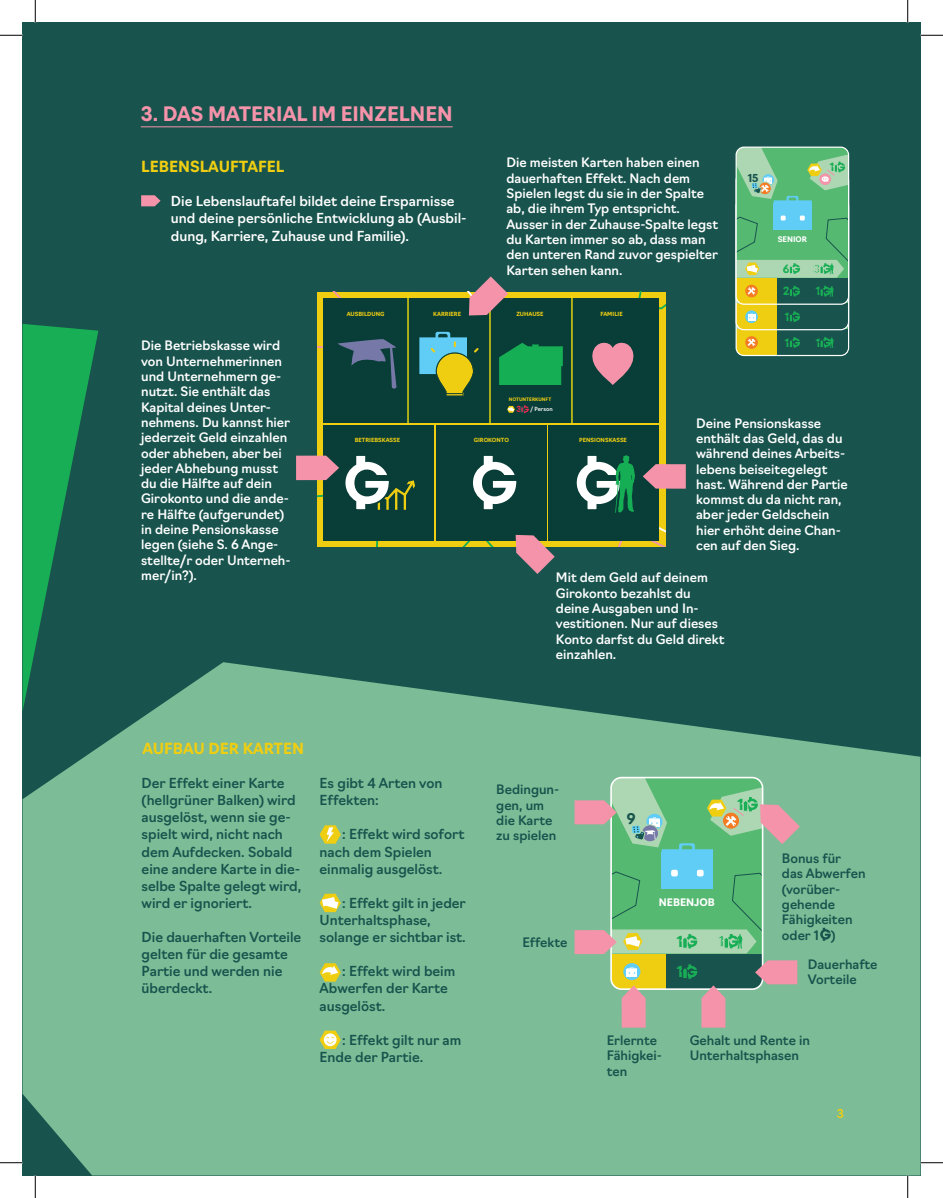
<style>
.page{position:relative;width:943px;height:1198px;background:#fff}
.page>*{position:absolute;margin:0;border:0;box-sizing:border-box;transform-origin:0 0}
.t1{font:700 19.5px "Navigo";color:#f493a9}
.t2{font:700 15px "Navigo";color:#efce12}
.t3{font:700 14.85px "Navigo";color:#18ae55}
.t4{font:700 14.4px "Navigo";color:#18534d}
.t5{font:500 13.5px/17.1px "Navigo";color:#18534d}
.t6{font:500 13.5px/17.1px "Navigo";color:#fff}
.t7{font:500 12.75px/15.3px "Navigo";color:#fff}
.t8{font:500 12.75px/15.3px "Navigo";color:#18534d}
.t9{font:500 12px "Navigo";color:#efce12}
.t10{font:700 11.1px/22.5px "Navigo";color:#18ae55}
.t11{font:700 10.65px "Navigo";color:#18534d}
.t12{font:700 10.2px "Navigo";color:#fff}
.t13{font:700 7.5px "Navigo";color:#fff}
.t14{font:700 5.55px "Navigo";color:#efce12}
.t15{font:500 5.55px "Navigo";color:#fff}
.t16{font:700 4.65px "Navigo";color:#efce12}
.s1{font-weight:700;font-size:8.1px;color:#e7284e}
</style>
<div class="page">
<div style="left:22px;top:22px;width:13px;height:1153px;background:#18534d"></div>
<div style="left:35px;top:22px;width:885px;height:1153px;background:#18534d"></div>
<svg style="left:23px;top:324px;width:75px;height:338px"></svg>
<svg style="left:141px;top:195px;width:19px;height:11px"></svg>
<hr style="left:141px;top:126px;width:311px;height:1px;background:#f493a9">
<div style="left:317px;top:292px;width:348px;height:255px;background:#efce12"></div>
<svg style="left:638px;top:292px;width:27px;height:18px"></svg>
<svg style="left:460px;top:540px;width:36px;height:7px"></svg>
<div style="left:323px;top:298px;width:335px;height:125px;background:#093d37"></div>
<hr style="left:407px;top:295px;width:1px;height:129px;background:#f1dd0c">
<hr style="left:571px;top:296px;width:1px;height:128px;background:#f1dd0c">
<hr style="left:489px;top:296px;width:1px;height:128px;background:#f1dd0c">
<svg style="left:499px;top:343px;width:63px;height:42px;background:#14a150"></svg>
<svg style="left:592px;top:342px;width:42px;height:43px"></svg>
<svg style="left:317px;top:292px;width:79px;height:97px"></svg>
<div style="left:323px;top:425px;width:111px;height:115px;background:#093d37"></div>
<div style="left:435px;top:425px;width:111px;height:115px;background:#093d37"></div>
<div style="left:548px;top:425px;width:110px;height:115px;background:#093d37"></div>
<svg style="left:473px;top:455px;width:44px;height:55px"></svg>
<svg style="left:419px;top:332px;width:59px;height:62px"></svg>
<svg style="left:507px;top:405px;width:21px;height:8px"></svg>
<svg style="left:296px;top:455px;width:119px;height:92px"></svg>
<svg style="left:573px;top:453px;width:112px;height:94px"></svg>
<svg style="left:466px;top:276px;width:42px;height:39px"></svg>
<svg style="left:515px;top:535px;width:39px;height:39px"></svg>
<svg style="left:735px;top:147px;width:113px;height:208px"></svg>
<div style="left:735px;top:146px;width:113px;height:159px;border:1px solid #fff;border-radius:8px"></div>
<svg style="left:23px;top:662px;width:897px;height:513px;background:#6faf8d"></svg>
<svg style="left:819px;top:927px;width:11px;height:13px"></svg>
<svg style="left:574px;top:777px;width:225px;height:250px;background:#81b68d"></svg>
<svg style="left:319px;top:825px;width:22px;height:18px"></svg>
<svg style="left:319px;top:893px;width:22px;height:19px"></svg>
<svg style="left:319px;top:963px;width:22px;height:18px"></svg>
<svg style="left:319px;top:1030px;width:22px;height:18px"></svg>
<svg style="left:0;top:35px;width:22px;height:1px"></svg>
<svg style="left:920px;top:35px;width:22px;height:1px"></svg>
<svg style="left:0;top:1162px;width:22px;height:1px"></svg>
<svg style="left:920px;top:1162px;width:22px;height:1px"></svg>
<svg style="left:35px;top:0;width:1px;height:22px"></svg>
<svg style="left:35px;top:1175px;width:1px;height:22px"></svg>
<svg style="left:907px;top:0;width:1px;height:22px"></svg>
<svg style="left:907px;top:1175px;width:1px;height:22px"></svg>
<p class="t1" style="left:141px;top:98px;width:313px">3. DAS MATERIAL IM EINZELNEN</p>
<p class="t2" style="left:141px;top:155px;width:145px">LEBENSLAUFTAFEL</p>
<p class="t6" style="left:171px;top:192px;width:297px">Die Lebenslauftafel bildet deine Ersparnisse und deine persönliche Entwicklung ab (Ausbil&shy;dung, Karriere, Zuhause und Familie).</p>
<p class="t7" style="left:506px;top:154px;width:213px">Die meisten Karten haben einen dauerhaften Effekt. Nach dem<br>Spielen legst du sie in der Spalte ab, die ihrem Typ entspricht.<br>Ausser in der Zuhause-Spalte legst du Karten immer so ab, dass man den unteren Rand zuvor gespielter<br>Karten sehen kann.</p>
<p class="t11" style="left:747px;top:169px;width:12px">15</p>
<p class="t10" style="left:829px;top:155px;width:6px">1</p>
<p class="t13" style="left:777px;top:234px;width:31px">SENIOR</p>
<p class="t10" style="left:813px;top:256px;width:8px">3</p>
<p class="t10" style="left:782px;top:257px;width:8px">6<br>2</p>
<p class="t10" style="left:815px;top:279px;width:6px">1</p>
<p class="t10" style="left:784px;top:282px;width:6px">1</p>
<p class="t10" style="left:815px;top:282px;width:6px">1</p>
<p class="t7" style="left:141px;top:337px;width:151px">Die Betriebskasse wird von Unternehmerinnen und Unternehmern ge&shy;nutzt. Sie enthält das<br>Kapital deines Unter&shy;nehmens. Du kannst hier jederzeit Geld einzahlen oder abheben, aber bei jeder Abhebung musst du die Hälfte auf dein<br>Girokonto und die ande&shy;re Hälfte (aufgerundet) in deine Pensionskasse legen (siehe S. 6 Ange&shy;stellte/r oder Unterneh&shy;mer/in?).</p>
<p class="t14" style="left:346px;top:309px;width:39px">AUSBILDUNG</p>
<p class="t14" style="left:516px;top:309px;width:29px">ZUHAUSE</p>
<p class="t14" style="left:600px;top:309px;width:24px">FAMILIE</p>
<p class="t14" style="left:433px;top:309px;width:29px">KARRIERE</p>
<p class="t16" style="left:508px;top:396px;width:44px">NOTUNTERKUNFT</p>
<p class="t15" style="left:516px;top:405px;width:38px"><span class="s1">3</span> / Person</p>
<p class="t10" style="left:784px;top:305px;width:6px">1</p>
<p class="t10" style="left:782px;top:308px;width:8px">3<br>1</p>
<p class="t10" style="left:815px;top:330px;width:6px">1</p>
<p class="t7" style="left:696px;top:414px;width:153px">Deine Pensionskasse enthält das Geld, das du während deines Arbeits&shy;lebens beiseitegelegt hast. Während der Partie kommst du da nicht ran, aber jeder Geldschein hier erhöht deine Chan&shy;cen auf den Sieg.</p>
<p class="t7" style="left:555px;top:569px;width:170px">Mit dem Geld auf deinem<br>Girokonto bezahlst du deine Ausgaben und In&shy;vestitionen. Nur auf dieses<br>Konto darfst du Geld direkt einzahlen.</p>
<p class="t14" style="left:354px;top:436px;width:47px">BETRIEBSKASSE</p>
<p class="t14" style="left:473px;top:436px;width:37px">GIROKONTO</p>
<p class="t14" style="left:579px;top:436px;width:49px">PENSIONSKASSE</p>
<p class="t2" style="left:142px;top:736px;width:163px">AUFBAU DER KARTEN</p>
<p class="t5" style="left:141px;top:773px;width:161px">Der Effekt einer Karte (hellgrüner Balken) wird ausgelöst, wenn sie ge&shy;spielt wird, nicht nach dem Aufdecken. Sobald eine andere Karte in die&shy;selbe Spalte gelegt wird, wird er ignoriert.</p>
<p class="t5" style="left:141px;top:927px;width:161px">Die dauerhaften Vorteile gelten für die gesamte<br>Partie und werden nie überdeckt.</p>
<p class="t5" style="left:319px;top:773px;width:124px">Es gibt 4 Arten von<br>Effekten:</p>
<p class="t5" style="left:319px;top:824px;width:146px;text-indent:23px">: Effekt wird sofort nach dem Spielen einmalig ausgelöst.</p>
<p class="t5" style="left:319px;top:893px;width:148px;text-indent:23px">: Effekt gilt in jeder<br>Unterhaltsphase, solange er sichtbar ist.</p>
<p class="t5" style="left:319px;top:961px;width:137px;text-indent:23px">: Effekt wird beim<br>Abwerfen der Karte ausgelöst.</p>
<p class="t5" style="left:319px;top:1030px;width:143px;text-indent:23px">: Effekt gilt nur am<br>Ende der Partie.</p>
<p class="t8" style="left:496px;top:781px;width:64px">Bedingun&shy;gen, um die Karte zu spielen</p>
<p class="t8" style="left:522px;top:933px;width:46px">Effekte</p>
<p class="t4" style="left:626px;top:807px;width:10px">9</p>
<p class="t3" style="left:737px;top:792px;width:8px">1</p>
<p class="t12" style="left:658px;top:894px;width:58px">NEBENJOB</p>
<p class="t3" style="left:676px;top:929px;width:8px">1</p>
<p class="t3" style="left:718px;top:929px;width:8px">1</p>
<p class="t3" style="left:676px;top:960px;width:8px">1</p>
<p class="t8" style="left:781px;top:849px;width:85px">Bonus für<br>das Abwerfen (vorüber&shy;gehende<br>Fähigkeiten oder 1 )</p>
<p class="t8" style="left:807px;top:955px;width:71px">Dauerhafte<br>Vorteile</p>
<p class="t8" style="left:606px;top:1031px;width:57px">Erlernte<br>Fähigkei&shy;ten</p>
<p class="t8" style="left:689px;top:1031px;width:122px">Gehalt und Rente in<br>Unterhaltsphasen</p>
<p class="t9" style="left:836px;top:1103px;width:9px">3</p>
</div>
